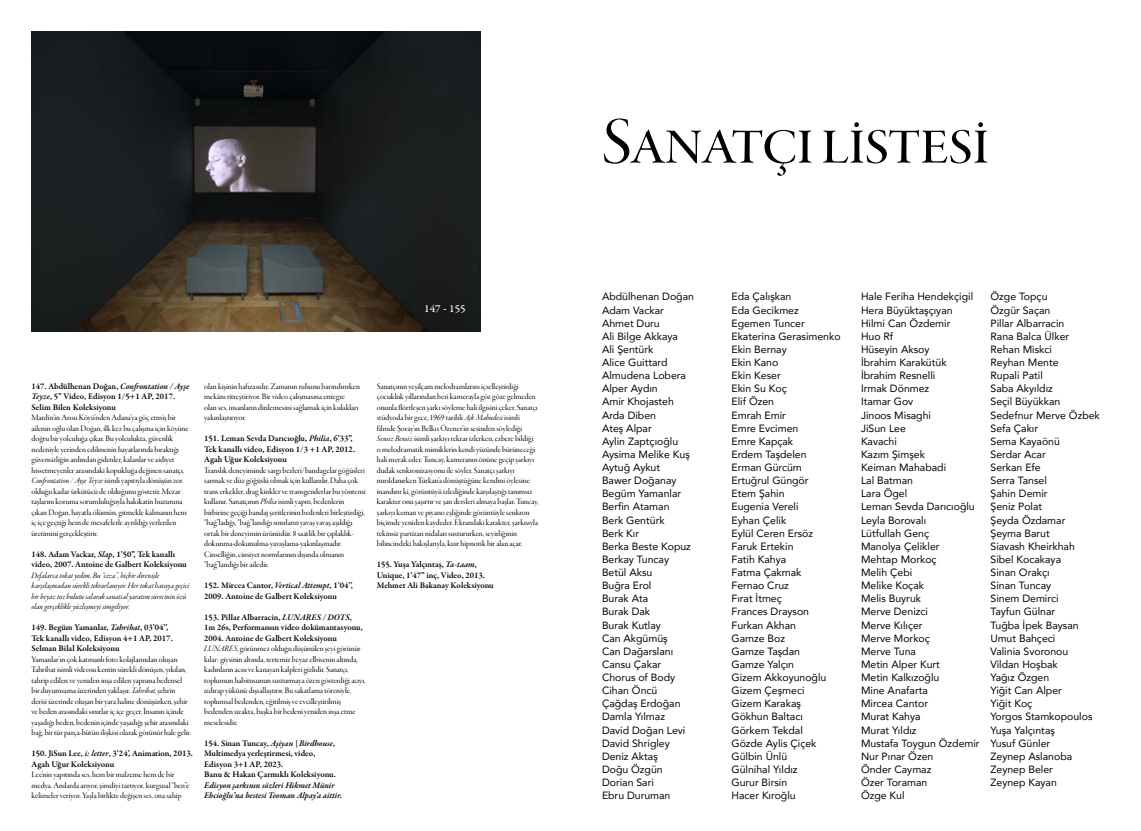
<style>
.page{position:relative;width:1141px;height:831px;background:#fff}
.page>*{position:absolute;margin:0;border:0;box-sizing:border-box;transform-origin:0 0}
.t1{font:68.25px "Garamond Premr Pro Disp";letter-spacing:-.02em;color:#000}
.t2{font:11.38px "Garamond Premr Pro Capt";color:#fff}
.t3{font:10.5px/13.1px "Avenir";color:#000}
.t4{font:8.75px/10.5px "Garamond Premr Pro Disp";color:#000}
.t5{font:600 8.75px/10.5px "Garamond Premr Pro";color:#000}
.t6{font:8.75px/10.5px "Garamond Premr Pro It Disp";color:#000}
.t7{font:italic 600 8.75px/10.5px "Garamond Premr Pro";color:#000}
.s1{font-style:italic}
.s2{font-family:"Garamond Premr Pro It Disp"}
</style>
<div class="page">
<img style="left:32px;top:31px;width:449px;height:300px">
<h2 class="t2" style="left:424px;top:302px;width:43px">147 - 155</h2>
<p class="t5" style="left:32px;top:381px;width:159px">147. Abdülhenan Doğan, <span class="s1">Confrontation / Ayşe<br>Teyze</span>, 5” Video, Edisyon 1/5+1 AP, 2017.<br>Selim Bilen Koleksiyonu</p>
<p class="t4" style="left:32px;top:413px;width:159px">Mardin’in Arısu Köyü’nden Adana’ya göç etmiş bir ailenin oğlu olan Doğan, ilk kez bu çalışma için köyüne doğru bir yolculuğa çıkar. Bu yolculukta, güvenlik nedeniyle yerinden edilmenin hayatlarında bıraktığı güvensizliğin ardından gidenler, kalanlar ve aidiyet hissetmeyenler arasındaki kopukluğa değinen sanatçı, <span class="s2">Confrontation / Ayşe Teyze</span> isimli yapıtıyla dönüşün zor olduğu kadar ürkütücü de olduğunu gösterir. Mezar taşlarını koruma sorumluluğuyla hakikatin huzuruna çıkan Doğan, hayatla ölümün, gitmekle kalmanın hem iç içe geçtiği hem de mesafelerle ayrıldığı yerlerden üretimini gerçekleştirir.</p>
<p class="t5" style="left:32px;top:549px;width:157px">148. Adam Vackar, <span class="s1">Slap</span>, 1’50”, Tek kanallı video, 2007. Antoine de Galbert Koleksiyonu</p>
<p class="t6" style="left:32px;top:570px;width:159px">Defalarca tokat yedim. Bu “ceza”, hiçbir direnişle karşılaşmadan sürekli tekrarlanıyor. Her tokat havaya geçici bir beyaz toz bulutu salarak sanatsal yaratım sürecinin özü olan gerçeklikle yüzleşmeyi simgeliyor.</p>
<p class="t5" style="left:32px;top:622px;width:143px">149. Begüm Yamanlar, <span class="s1">Tahribat</span>, 03’04’’,<br>Tek kanallı video, Edisyon 4+1 AP, 2017.<br>Selman Bilal Koleksiyonu</p>
<p class="t4" style="left:32px;top:654px;width:161px">Yamanlar’ın çok katmanlı foto kolajlarından oluşan Tahribat isimli videosu kentin sürekli dönüşen, yıkılan, tahrip edilen ve yeniden inşa edilen yapısına bedensel bir duyumsama üzerinden yaklaşır. <span class="s2">Tahribat</span>, şehrin derisi üzerinde oluşan bir yara haline dönüşürken, şehir ve beden arasındaki sınırlar iç içe geçer. İnsanın içinde yaşadığı beden, bedenin içinde yaşadığı şehir arasındaki bağ, bir tür parça-bütün ilişkisi olarak görünür hale gelir.</p>
<p class="t5" style="left:32px;top:748px;width:163px">150. JiSun Lee, <span class="s1">i: letter</span>, 3’24’, Animation, 2013.<br>Agah Uğur Koleksiyonu</p>
<p class="t4" style="left:32px;top:770px;width:159px">Lee’nin yapıtında ses, hem bir malzeme hem de bir medya. Anılarda arıyor, şimdiyi tartıyor, kurgusal “ben”e kelimeler veriyor. Yaşla birlikte değişen ses, ona sahip</p>
<p class="t4" style="left:204px;top:381px;width:157px">olan kişinin hafızasıdır. Zamanın ruhunu barındırırken mekânı titreştiriyor. Bir video çalışmasına entegre<br>olan ses, insanların dinlemesini sağlamak için kulakları yakınlaştırıyor.</p>
<p class="t5" style="left:204px;top:433px;width:152px">151. Leman Sevda Darıcıoğlu, <span class="s1">Philia</span>, 6’33”,<br>Tek kanallı video, Edisyon 1/3 +1 AP, 2012.<br>Agah Uğur Koleksiyonu</p>
<p class="t4" style="left:204px;top:465px;width:163px">Translık deneyiminde sargı bezleri/bandagelar göğüsleri sarmak ve düz göğüslü olmak için kullanılır. Daha çok trans erkekler, drag kinkler ve transgenderlar bu yöntemi kullanır. Sanatçının <span class="s2">Philia</span> isimli yapıtı, bedenlerin birbirine geçiği bandaj şeritlerinin bedenleri birleştirdiği, “bağ”ladığı, “bağ”landığı sınırların yavaş yavaş aşıldığı ortak bir deneyimin ürünüdür. 8 saatlik bir çıplaklık&shy;dokunma-dokunulma-yavaşlama-yakınlaşmadır.<br>Cinselliğin, cinsiyet normlarının dışında olmanın “bağ”landığı bir ailedir.</p>
<p class="t5" style="left:204px;top:580px;width:150px">152. Mircea Cantor, <span class="s1">Vertical Attempt</span>, 1’04’’,<br>2009. Antoine de Galbert Koleksiyonu</p>
<p class="t5" style="left:204px;top:612px;width:160px">153. Pillar Albarracin, <span class="s1">LUNARES / DOTS</span>,<br>1m 26s, Performansın video dokümantasyonu,<br>2004. Antoine de Galbert Koleksiyonu</p>
<p class="t4" style="left:204px;top:644px;width:163px"><span class="s2">LUNARES</span>, görünmez olduğu düşünülen şeyi görünür kılar: giysinin altında, tertemiz beyaz elbisenin altında, kadınların acısı ve kanayan kalpleri gizlidir. Sanatçı, toplumun habitusunun susturmaya özen gösterdiği acıyı, ızdırap yükünü dışsallaştırır. Bu sakatlama töreniyle, toplumsal bedenden, eğitilmiş ve evcilleştirilmiş bedenden uzakta, başka bir bedeni yeniden inşa etme meselesidir.</p>
<p class="t5" style="left:204px;top:738px;width:133px">154. Sinan Tuncay, <span class="s1">Aşiyan | Birdhouse</span>,<br>Multimedya yerleştirmesi, video,<br>Edisyon 3+1 AP, 2023.<br>Banu &amp; Hakan Çarmıklı Koleksiyonu.</p>
<p class="t7" style="left:204px;top:780px;width:140px">Edisyon şarkının sözleri Hikmet Münir<br>Ebcioğlu’na bestesi Teoman Alpay’a aittir.</p>
<p class="t4" style="left:377px;top:381px;width:163px">Sanatçının yeşilçam melodramlarını içselleştirdiği çocukluk yıllarından beri kamerayla göz göze gelmeden onunla flörtleşen şarkı söyleme hali ilgisini çeker. Sanatçı stüdyoda bir gece, 1969 tarihli <span class="s2">Aşk Mabudesi</span> isimli filmde Şoray’ın Belkıs Özener’in sesinden söylediği <span class="s2">Sensiz Bensiz</span> isimli şarkıyı tekrar izlerken, ezbere bildiği o melodramatik mimiklerin kendi yüzünde bürüneceği hali merak eder. Tuncay, kameranın önüne geçip şarkıyı dudak senkronizasyonu ile söyler. Sanatçı şarkıyı mırıldanırken Türkan’a dönüştüğüne kendini öylesine inandırır ki, görüntüyü izlediğinde karşılaştığı tanımsız karakter onu şaşırtır ve şan dersleri almaya başlar. Tuncay, şarkıyı keman ve piyano eşliğinde görüntüyle senkron biçimde yeniden kaydeder. Ekrandaki karakter, şarkısıyla tekinsiz partizan nidaları sustururken, seyirliğinin bilincindeki bakışlarıyla, kuir hipnotik bir alan açar.</p>
<p class="t5" style="left:377px;top:559px;width:118px">155. Yuşa Yalçıntaş, <span class="s1">Ta-taam</span>,<br>Unique, 1’47” inç, Video, 2013.<br>Mehmet Ali Bakanay Koleksiyonu</p>
<h1 class="t1" style="left:602px;top:105px;width:389px">Sanatçı listesi</h1>
<p class="t3" style="left:602px;top:290px;width:94px">Abdülhenan Doğan<br>Adam Vackar<br>Ahmet Duru<br>Ali Bilge Akkaya<br>Ali Şentürk<br>Alice Guittard<br>Almudena Lobera<br>Alper Aydın<br>Amir Khojasteh<br>Arda Diben<br>Ateş Alpar<br>Aylin Zaptçıoğlu<br>Aysima Melike Kuş<br>Aytuğ Aykut<br>Bawer Doğanay<br>Begüm Yamanlar<br>Berfin Ataman<br>Berk Gentürk<br>Berk Kır<br>Berka Beste Kopuz<br>Berkay Tuncay<br>Betül Aksu<br>Buğra Erol<br>Burak Ata<br>Burak Dak<br>Burak Kutlay<br>Can Akgümüş<br>Can Dağarslanı<br>Cansu Çakar<br>Chorus of Body<br>Cihan Öncü<br>Çağdaş Erdoğan<br>Damla Yılmaz<br>David Doğan Levi<br>David Shrigley<br>Deniz Aktaş<br>Doğu Özgün<br>Dorian Sari<br>Ebru Duruman</p>
<p class="t3" style="left:731px;top:290px;width:111px">Eda Çalışkan<br>Eda Gecikmez<br>Egemen Tuncer<br>Ekaterina Gerasimenko<br>Ekin Bernay<br>Ekin Kano<br>Ekin Keser<br>Ekin Su Koç<br>Elif Özen<br>Emrah Emir<br>Emre Evcimen<br>Emre Kapçak<br>Erdem Taşdelen<br>Erman Gürcüm<br>Ertuğrul Güngör<br>Etem Şahin<br>Eugenia Vereli<br>Eyhan Çelik<br>Eylül Ceren Ersöz<br>Faruk Ertekin<br>Fatih Kahya<br>Fatma Çakmak<br>Fernao Cruz<br>Fırat İtmeç<br>Frances Drayson<br>Furkan Akhan<br>Gamze Boz<br>Gamze Taşdan<br>Gamze Yalçın<br>Gizem Akkoyunoğlu<br>Gizem Çeşmeci<br>Gizem Karakaş<br>Gökhun Baltacı<br>Görkem Tekdal<br>Gözde Aylis Çiçek<br>Gülbin Ünlü<br>Gülnihal Yıldız<br>Gurur Birsin<br>Hacer Kıroğlu</p>
<p class="t3" style="left:861px;top:290px;width:120px">Hale Feriha Hendekçigil<br>Hera Büyüktaşçıyan<br>Hilmi Can Özdemir<br>Huo Rf<br>Hüseyin Aksoy<br>İbrahim Karakütük<br>İbrahim Resnelli<br>Irmak Dönmez<br>Itamar Gov<br>Jinoos Misaghi<br>JiSun Lee<br>Kavachi<br>Kazım Şimşek<br>Keiman Mahabadi<br>Lal Batman<br>Lara Ögel<br>Leman Sevda Darıcıoğlu<br>Leyla Borovalı<br>Lütfullah Genç<br>Manolya Çelikler<br>Mehtap Morkoç<br>Melih Çebi<br>Melike Koçak<br>Melis Buyruk<br>Merve Denizci<br>Merve Kılıçer<br>Merve Morkoç<br>Merve Tuna<br>Metin Alper Kurt<br>Metin Kalkızoğlu<br>Mine Anafarta<br>Mircea Cantor<br>Murat Kahya<br>Murat Yıldız<br>Mustafa Toygun Özdemir<br>Nur Pınar Özen<br>Önder Caymaz<br>Özer Toraman<br>Özge Kul</p>
<p class="t3" style="left:990px;top:290px;width:111px">Özge Topçu<br>Özgür Saçan<br>Pillar Albarracin<br>Rana Balca Ülker<br>Rehan Miskci<br>Reyhan Mente<br>Rupali Patil<br>Saba Akyıldız<br>Seçil Büyükkan<br>Sedefnur Merve Özbek<br>Sefa Çakır<br>Sema Kayaönü<br>Serdar Acar<br>Serkan Efe<br>Serra Tansel<br>Şahin Demir<br>Şeniz Polat<br>Şeyda Özdamar<br>Şeyma Barut<br>Siavash Kheirkhah<br>Sibel Kocakaya<br>Sinan Orakçı<br>Sinan Tuncay<br>Sinem Demirci<br>Tayfun Gülnar<br>Tuğba İpek Baysan<br>Umut Bahçeci<br>Valinia Svoronou<br>Vildan Hoşbak<br>Yağız Özgen<br>Yiğit Can Alper<br>Yiğit Koç<br>Yorgos Stamkopoulos<br>Yuşa Yalçıntaş<br>Yusuf Günler<br>Zeynep Aslanoba<br>Zeynep Beler<br>Zeynep Kayan</p>
</div>
